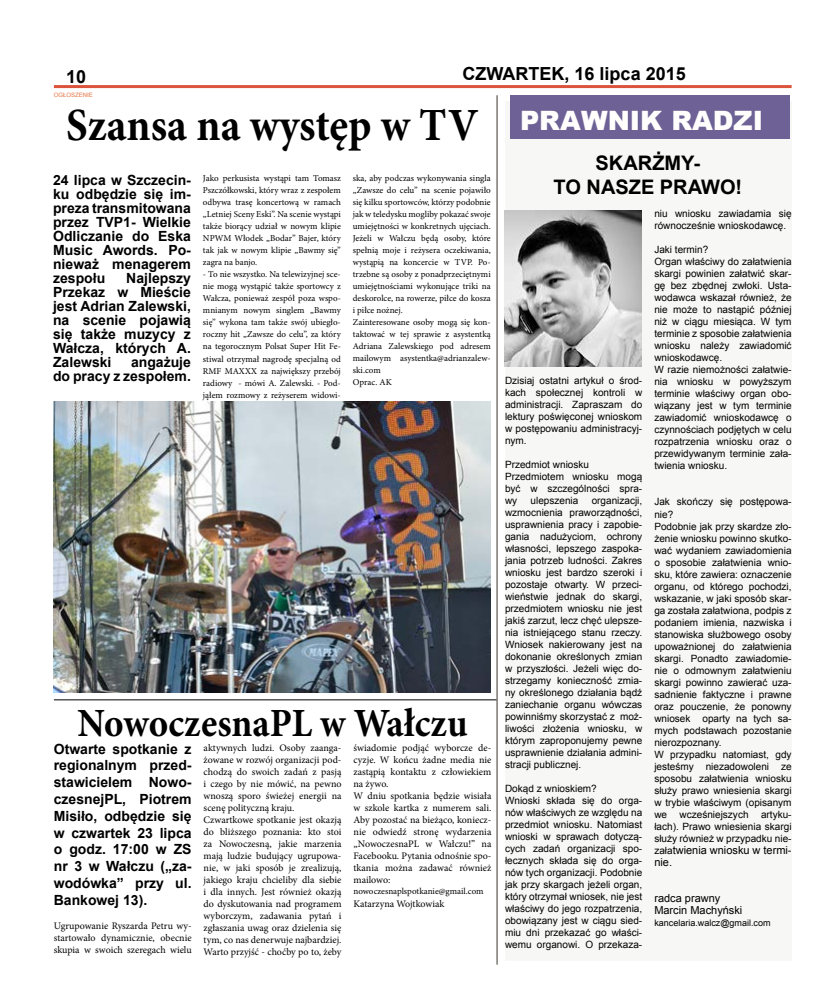
<style>
.page{position:relative;width:820px;height:993px;background:#fff}
.page>*{position:absolute;margin:0;border:0;box-sizing:border-box;transform-origin:0 0}
.t1{font:700 46.1px "Minion Pro";color:#000;scale:.93 1}
.t2{font:700 40px "Minion Pro";color:#000;scale:.93 1}
.t3{font:900 26.7px "Arial";color:#fffefd}
.t4{font:700 20px/24px "Arial";color:#000;text-align:center}
.t5{font:700 18px "Arial";color:#000}
.t6{font:700 14px/14px "Arial";color:#000;text-align:justify}
.t7{font:11px/12px "Arial";color:#000}
.t8{font:10px/12px "Arial";color:#000}
.t9{font:10px/12px "Minion Pro";color:#000}
.t10{font:9px/12px "Minion Pro";color:#000;text-align:justify}
.t11{font:9px "Arial";color:#000}
.t12{font:6px "Arial";color:#e57646}
.s1{font-size:10px}
</style>
<div class="page">
<hr style="left:54px;top:85px;width:737px;height:3px;background:#dc533c">
<div style="left:505px;top:101px;width:286px;height:859px;background:#f7f7f5"></div>
<img style="left:504px;top:211px;width:137px;height:155px">
<div style="left:510px;top:95px;width:279px;height:44px;background:#6e6195"></div>
<hr style="left:54px;top:699px;width:442px;height:1px;background:#000">
<hr style="left:496px;top:95px;width:1px;height:869px;background:#39352e">
<img style="left:54px;top:401px;width:436px;height:291px">
<h3 class="t5" style="left:66px;top:64px;width:22px">10</h3>
<h3 class="t5" style="left:462px;top:62px;width:225px">CZWARTEK, 16 lipca 2015</h3>
<p class="t12" style="left:54px;top:91px;width:41px">OGŁOSZENIE</p>
<h1 class="t1" style="left:66px;top:93px;width:444px">Szansa na występ w TV</h1>
<h3 class="t6" style="left:53px;top:173px;width:139px">24 lipca w Szczecin&shy;ku odbędzie się im&shy;preza transmitowana przez TVP1- Wielkie Odliczanie do Eska Music Awords. Po&shy;nieważ menagerem zespołu</h3>
<p class="t10" style="left:353px;top:172px;width:139px;text-align:left">ska, aby podczas wykonywania singla „Zawsze do celu” na scenie pojawiło się kilku sportowców, którzy podobnie jak w teledysku mogliby pokazać swoje umiejętności w konkretnych ujęciach.<br>Jeżeli w Wałczu będą osoby, które spełnią moje i reżysera oczekiwania, wystąpią na koncercie w TVP. Po&shy;trzebne są osoby z ponadprzeciętnymi umiejętnościami wykonujące triki na deskorolce, na rowerze, piłce do kosza i piłce nożnej.<br>Zainteresowane osoby mogą się kon&shy;taktować w tej sprawie z asystentką<br>Adriana Zalewskiego pod adresem mailowym asystentka@adrianzalew&shy;ski.com<br>Oprac. AK</p>
<p class="t10" style="left:203px;top:172px;width:139px">Jako perkusista wystąpi tam Tomasz Pszczółkowski, który wraz z zespołem odbywa trasę koncertową w ramach „Letniej Sceny Eski”. Na scenie wystąpi także biorący udział w nowym klipie NPWM Włodek „Bodar” Bajer, który tak jak w nowym klipie „Bawmy się” zagra na banjo.</p>
<p class="t10" style="left:203px;top:268px;width:139px">- To nie wszystko. Na telewizyjnej sce&shy;nie mogą wystąpić także sportowcy z Wałcza, ponieważ zespół poza wspo&shy;mnianym nowym singlem „Bawmy się” wykona tam także swój ubiegło&shy;roczny hit „Zawsze do celu”, za który na tegorocznym Polsat Super Hit Fe&shy;stiwal otrzymał nagrodę specjalną od RMF MAXXX za największy przebój radiowy - mówi A. Zalewski. - Pod&shy;jąłem rozmowy z reżyserem widowi-</p>
<h3 class="t6" style="left:53px;top:271px;width:139px;text-indent:73px">Najlepszy Przekaz w Mieście jest Adrian Zalewski, na scenie pojawią się także muzycy z Wałcza, których A.<br>Zalewski</h3>
<h3 class="t6" style="left:53px;top:355px;width:139px;text-align:right">angażuje<br>do pracy z zespołem.</h3>
<h2 class="t2" style="left:77px;top:694px;width:421px">NowoczesnaPL w Wałczu</h2>
<h3 class="t6" style="left:54px;top:740px;width:139px;line-height:16.8px">Otwarte spotkanie z regionalnym przed&shy;stawicielem Nowo&shy;czesnejPL, Piotrem Misiło, odbędzie się w czwartek 23 lipca o godz. 17:00 w ZS nr 3 w Wałczu („za&shy;wodówka” przy ul.<br>Bankowej 13).</h3>
<p class="t9" style="left:54px;top:919px;width:139px;text-align:justify">Ugrupowanie Ryszarda Petru wy&shy;startowało dynamicznie, obecnie skupia w swoich szeregach wielu</p>
<p class="t9" style="left:203px;top:741px;width:139px">aktywnych ludzi. Osoby zaanga&shy;żowane w rozwój organizacji pod&shy;chodzą do swoich zadań z pasją i czego by nie mówić, na pewno wnoszą sporo świeżej energii na scenę polityczną kraju.<br>Czwartkowe spotkanie jest okazją do bliższego poznania: kto stoi za Nowoczesną, jakie marzenia mają ludzie budujący ugrupowa&shy;nie, w jaki sposób je zrealizują, jakiego kraju chcieliby dla siebie i dla innych. Jest również okazją do dyskutowania nad programem wyborczym, zadawania pytań i zgłaszania uwag oraz dzielenia się tym, co nas denerwuje najbardziej.<br>Warto przyjść - choćby po to, żeby</p>
<p class="t9" style="left:353px;top:741px;width:139px">świadomie podjąć wyborcze de&shy;cyzje. W końcu żadne media nie zastąpią kontaktu z człowiekiem na żywo.<br>W dniu spotkania będzie wisiała w szkole kartka z numerem sali.<br>Aby pozostać na bieżąco, koniecz&shy;nie odwiedź stronę wydarzenia „NowoczesnaPL w Wałczu!” na<br>Facebooku. Pytania odnośnie spo&shy;tkania można zadawać również mailowo:</p>
<p class="t10" style="left:353px;top:884px;width:131px">nowoczesnaplspotkanie@gmail.com</p>
<p class="t9" style="left:353px;top:897px;width:92px">Katarzyna Wojtkowiak</p>
<h3 class="t3" style="left:520px;top:101px;width:245px">PRAWNIK RADZI</h3>
<h3 class="t4" style="left:553px;top:152px;width:190px">SKARŻMY-<br>TO NASZE PRAWO!</h3>
<p class="t8" style="left:505px;top:374px;width:139px;text-align:justify">Dzisiaj ostatni artykuł o środ&shy;kach społecznej kontroli w administracji. Zapraszam do lektury poświęconej wnioskom w postępowaniu administracyj&shy;nym.</p>
<p class="t8" style="left:505px;top:458px;width:139px">Przedmiot wniosku<br>Przedmiotem wniosku mogą być w szczególności spra&shy;wy</p>
<p class="t8" style="left:505px;top:494px;width:139px;text-align:justify;text-indent:87px">organizacji, wzmocnienia praworządności, usprawnienia pracy i zapobie&shy;gania nadużyciom, ochrony własności, lepszego zaspoka&shy;jania potrzeb ludności. Zakres wniosku jest bardzo szeroki i pozostaje otwarty. W przeci&shy;wieństwie jednak do skargi, przedmiotem wniosku nie jest jakiś zarzut, lecz chęć ulepsze&shy;nia istniejącego stanu rzeczy.<br>Wniosek nakierowany jest na dokonanie określonych zmian w przyszłości. Jeżeli więc do&shy;strzegamy konieczność zmia&shy;ny określonego działania bądź zaniechanie organu wówczas powinniśmy skorzystać z moż&shy;liwości złożenia wniosku, w którym zaproponujemy pewne usprawnienie działania admini&shy;stracji publicznej.</p>
<p class="t8" style="left:505px;top:782px;width:139px">Dokąd z wnioskiem?<br>Wnioski składa się do orga&shy;nów właściwych ze względu na przedmiot wniosku. Natomiast wnioski w sprawach dotyczą&shy;cych zadań organizacji spo&shy;łecznych składa się do orga&shy;nów tych organizacji. Podobnie jak przy skargach jeżeli organ, który otrzymał wniosek, nie jest właściwy do jego rozpatrzenia, obowiązany jest w ciągu sied&shy;miu dni przekazać go właści&shy;wemu organowi. O przekaza-</p>
<p class="t8" style="left:530px;top:494px;width:49px">ulepszenia</p>
<p class="t8" style="left:654px;top:208px;width:139px">niu wniosku zawiadamia się równocześnie wnioskodawcę.</p>
<p class="t8" style="left:654px;top:244px;width:139px">Jaki termin?<br>Organ właściwy do załatwienia skargi powinien załatwić skar&shy;gę bez zbędnej zwłoki. Usta&shy;wodawca wskazał również, że nie może to nastąpić później niż w ciągu miesiąca. W tym terminie z sposobie załatwienia wniosku należy zawiadomić wnioskodawcę.<br>W razie niemożności załatwie&shy;nia wniosku w powyższym terminie właściwy organ obo&shy;wiązany jest w tym terminie zawiadomić wnioskodawcę o czynnościach podjętych w celu rozpatrzenia wniosku oraz o przewidywanym terminie zała&shy;twienia wniosku.</p>
<p class="t8" style="left:654px;top:496px;width:139px">Jak skończy się postępowa&shy;nie?<br>Podobnie jak przy skardze zło&shy;żenie wniosku powinno skutko&shy;wać wydaniem zawiadomienia o sposobie załatwienia wnio&shy;sku, które zawiera: oznaczenie organu, od którego pochodzi, wskazanie, w jaki sposób skar&shy;ga została załatwiona, podpis z podaniem imienia, nazwiska i stanowiska służbowego osoby upoważnionej do załatwienia skargi. Ponadto zawiadomie&shy;nie o odmownym załatwieniu skargi powinno zawierać uza&shy;sadnienie faktyczne i prawne oraz pouczenie, że ponowny wniosek oparty na tych sa&shy;mych podstawach pozostanie nierozpoznany.<br>W przypadku natomiast, gdy jesteśmy niezadowoleni ze sposobu załatwienia wniosku służy prawo wniesienia skargi w trybie właściwym (opisanym we wcześniejszych artyku&shy;łach). Prawo wniesienia skargi służy również w przypadku nie-</p>
<p class="t7" style="left:654px;top:843px;width:139px"><span class="s1">zała</span>twienia wniosku w termi&shy;nie.</p>
<p class="t7" style="left:654px;top:891px;width:90px">radca prawny<br>Marcin Machyński</p>
<p class="t11" style="left:654px;top:916px;width:118px">kancelaria.walcz@gmail.com</p>
</div>
